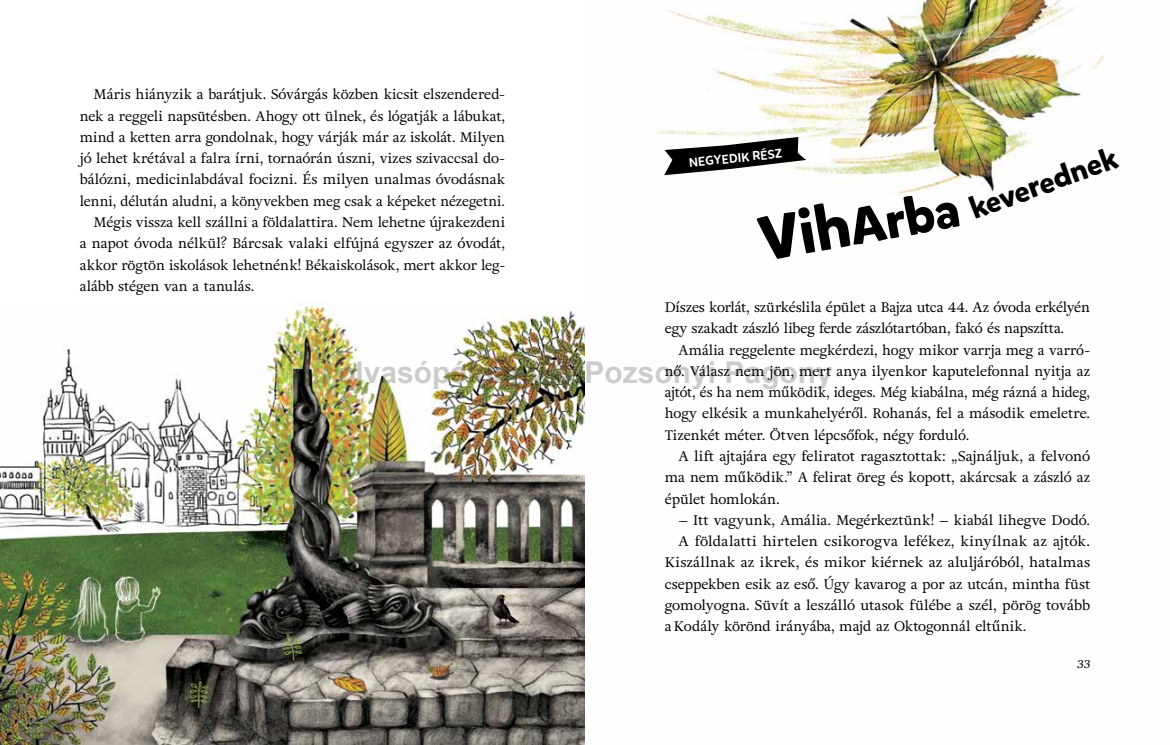
<style>
.page{position:relative;width:1170px;height:745px;background:#fff}
.page>*{position:absolute;margin:0;border:0;box-sizing:border-box;transform-origin:0 0}
.t1{font:700 50.88px "Mikado";color:#000}
.t2{font:700 30px "Arial";color:rgb(0 0 0/.2)}
.t3{font:700 29.75px "Mikado";color:#000}
.t4{font:13.75px/21.2px "Adriane Text";color:#000;text-align:justify}
.t5{font:500 12.5px "Mikado";color:#fff}
.t6{font:italic 11.25px "Adriane Text";color:#000}
.s1{font-size:61.25px}
</style>
<div class="page">
<img style="left:0;top:301px;width:585px;height:443px">
<img style="left:657px;top:0;width:448px;height:200px">
<svg style="left:664px;top:137px;width:142px;height:38px"></svg>
<p class="t4" style="left:93px;top:84px;width:413px">Máris hiányzik a barátjuk. Sóvárgás közben kicsit elszendered-</p>
<p class="t4" style="left:80px;top:105px;width:427px">nek a reggeli napsütésben. Ahogy ott ülnek, és lógatják a lábukat,</p>
<p class="t4" style="left:80px;top:126px;width:427px">mind a ketten arra gondolnak, hogy várják már az iskolát. Milyen</p>
<p class="t4" style="left:80px;top:147px;width:427px">jó lehet krétával a falra írni, tornaórán úszni, vizes szivaccsal do-</p>
<p class="t4" style="left:80px;top:169px;width:427px">bálózni, medicinlabdával focizni. És milyen unalmas óvodásnak</p>
<p class="t4" style="left:80px;top:190px;width:427px">lenni, délután aludni, a könyvekben meg csak a képeket nézegetni.</p>
<p class="t4" style="left:93px;top:211px;width:413px">Mégis vissza kell szállni a földalattira. Nem lehetne újrakezdeni</p>
<p class="t4" style="left:80px;top:232px;width:427px">a napot óvoda nélkül? Bárcsak valaki elfújná egyszer az óvodát,</p>
<p class="t4" style="left:80px;top:254px;width:427px">akkor rögtön iskolások lehetnénk! Békaiskolások, mert akkor leg-</p>
<p class="t4" style="left:80px;top:275px;width:176px">alább stégen van a tanulás.</p>
<h3 class="t3" style="left:964px;top:192px;width:156px;rotate:-20deg">keverednek</h3>
<p class="t5" style="left:688px;top:155px;width:95px;rotate:-6deg">NEGYEDIK RÉSZ</p>
<h1 class="t1" style="left:754px;top:212px;width:204px;rotate:-10deg"><span class="s1">Vih</span>Arba</h1>
<p class="t4" style="left:664px;top:296px;width:427px">Díszes korlát, szürkéslila épület a Bajza utca 44. Az óvoda erkélyén egy szakadt zászló libeg ferde zászlótartóban, fakó és napszítta.</p>
<p class="t4" style="left:664px;top:339px;width:427px;text-indent:14px">Amália reggelente megkérdezi, hogy mikor varrja meg a varró&shy;nő. Válasz nem jön, mert anya ilyenkor kaputelefonnal nyitja az ajtót, és ha nem működik, ideges. Még kiabálna, még rázná a hideg, hogy elkésik a munkahelyéről. Rohanás, fel a második emeletre.<br>Tizenkét méter. Ötven lépcsőfok, négy forduló.</p>
<p class="t4" style="left:664px;top:445px;width:427px;text-indent:14px">A lift ajtajára egy feliratot ragasztottak: „Sajnáljuk, a felvonó ma nem működik.” A felirat öreg és kopott, akárcsak a zászló az épület homlokán.</p>
<p class="t4" style="left:678px;top:509px;width:413px">– Itt vagyunk, Amália. Megérkeztünk! – kiabál lihegve Dodó.</p>
<p class="t4" style="left:678px;top:530px;width:413px">A földalatti hirtelen csikorogva lefékez, kinyílnak az ajtók.</p>
<p class="t4" style="left:664px;top:551px;width:427px">Kiszállnak az ikrek, és mikor kiérnek az aluljáróból, hatalmas</p>
<p class="t4" style="left:664px;top:572px;width:427px">cseppekben esik az eső. Úgy kavarog a por az utcán, mintha füst</p>
<p class="t4" style="left:664px;top:594px;width:427px">gomolyogna. Süvít a leszálló utasok fülébe a szél, pörög tovább</p>
<p class="t4" style="left:664px;top:615px;width:363px">a Kodály körönd irányába, majd az Oktogonnál eltűnik.</p>
<h2 class="t2" style="left:337px;top:352px;width:497px">olvasópéldány © Pozsonyi Pagony</h2>
<p class="t6" style="left:1077px;top:655px;width:14px">33</p>
</div>
